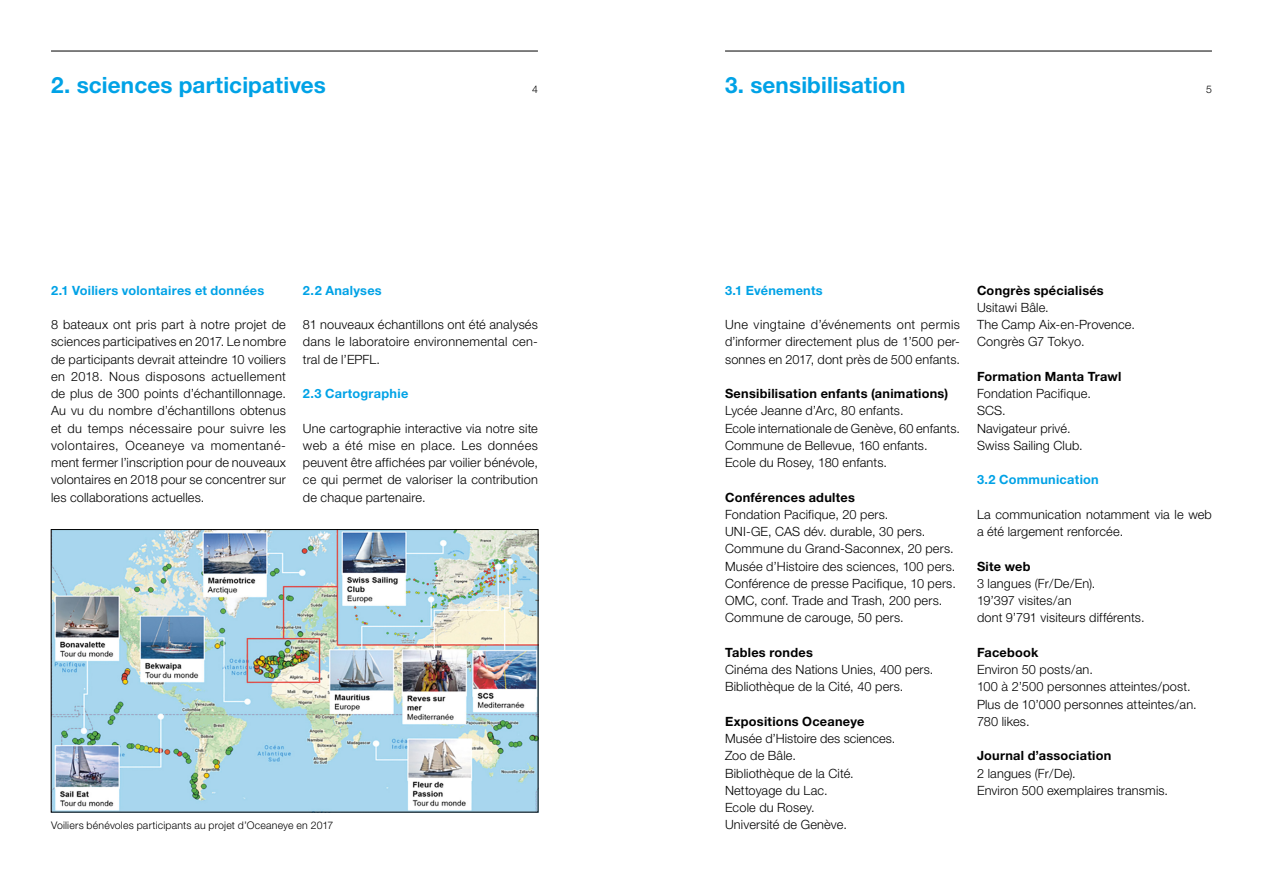
<style>
.page{position:relative;width:1263px;height:893px;background:#fff}
.page>*{position:absolute;margin:0;border:0;box-sizing:border-box;transform-origin:0 0}
.t1{font:700 22.5px "Helvetica Neue LT Std";letter-spacing:.005em;color:#00a2e6}
.t2{font:300 12.75px/17.2px "Helvetica Neue LT Std";letter-spacing:.015em;color:#000}
.t3{font:700 12.75px "Helvetica Neue LT Std";letter-spacing:.02em;color:#000}
.t4{font:700 12.75px "Helvetica Neue LT Std";letter-spacing:.02em;color:#00a2e6}
.t5{font:300 10.5px "Helvetica Neue LT Std";letter-spacing:.02em;color:#000}
</style>
<div class="page">
<hr style="left:51px;top:51px;width:487px;height:1px;background:#000">
<hr style="left:725px;top:51px;width:487px;height:1px;background:#000">
<img style="left:53px;top:531px;width:483px;height:279px">
<div style="left:51px;top:529px;width:487px;height:283px;border:1px solid #000"></div>
<h1 class="t1" style="left:51px;top:71px;width:276px">2. sciences participatives</h1>
<p class="t5" style="left:532px;top:83px;width:7px">4</p>
<p class="t5" style="left:1206px;top:83px;width:7px">5</p>
<h1 class="t1" style="left:725px;top:71px;width:182px">3. sensibilisation</h1>
<p class="t4" style="left:51px;top:282px;width:215px">2.1 Voiliers volontaires et données</p>
<p class="t2" style="left:51px;top:316px;width:236px;text-align:justify">8 bateaux ont pris part à notre projet de sciences participatives en 2017. Le nombre de participants devrait atteindre 10 voiliers en 2018. Nous disposons actuellement de plus de 300 points d’échantillonnage.<br>Au vu du nombre d’échantillons obtenus et du temps nécessaire pour suivre les volontaires, Oceaneye va momentané&shy;ment fermer l’inscription pour de nouveaux volontaires en 2018 pour se concentrer sur les collaborations actuelles.</p>
<p class="t4" style="left:303px;top:282px;width:80px">2.2 Analyses</p>
<p class="t2" style="left:303px;top:316px;width:236px;text-align:justify">81 nouveaux échantillons ont été analysés dans le laboratoire environnemental cen&shy;tral de l’EPFL.</p>
<p class="t4" style="left:303px;top:386px;width:107px">2.3 Cartographie</p>
<p class="t2" style="left:303px;top:419px;width:236px;text-align:justify">Une cartographie interactive via notre site web a été mise en place. Les données peuvent être affichées par voilier bénévole, ce qui permet de valoriser la contribution de chaque partenaire.</p>
<p class="t5" style="left:51px;top:819px;width:284px">Voiliers bénévoles participants au projet d’Oceaneye en 2017</p>
<p class="t4" style="left:725px;top:282px;width:99px">3.1 Evénements</p>
<p class="t2" style="left:725px;top:316px;width:236px;text-align:justify">Une vingtaine d’événements ont permis d’informer directement plus de 1’500 per&shy;sonnes en 2017, dont près de 500 enfants.</p>
<p class="t3" style="left:725px;top:386px;width:225px">Sensibilisation enfants (animations)</p>
<p class="t2" style="left:725px;top:402px;width:236px">Lycée Jeanne d’Arc, 80 enfants.<br>Ecole internationale de Genève, 60 enfants.<br>Commune de Bellevue, 160 enfants.<br>Ecole du Rosey, 180 enfants.</p>
<p class="t3" style="left:725px;top:489px;width:131px">Conférences adultes</p>
<p class="t2" style="left:725px;top:505px;width:232px">Fondation Pacifique, 20 pers.<br>UNI-GE, CAS dév. durable, 30 pers.<br>Commune du Grand-Saconnex, 20 pers.<br>Musée d’Histoire des sciences, 100 pers.<br>Conférence de presse Pacifique, 10 pers.<br>OMC, conf. Trade and Trash, 200 pers.<br>Commune de carouge, 50 pers.</p>
<p class="t3" style="left:725px;top:644px;width:89px">Tables rondes</p>
<p class="t2" style="left:725px;top:661px;width:210px">Cinéma des Nations Unies, 400 pers.<br>Bibliothèque de la Cité, 40 pers.</p>
<p class="t3" style="left:725px;top:713px;width:141px">Expositions Oceaneye</p>
<p class="t2" style="left:725px;top:730px;width:172px">Musée d’Histoire des sciences.<br>Zoo de Bâle.<br>Bibliothèque de la Cité.<br>Nettoyage du Lac.<br>Ecole du Rosey.<br>Université de Genève.</p>
<p class="t3" style="left:977px;top:282px;width:128px">Congrès spécialisés</p>
<p class="t2" style="left:977px;top:298px;width:160px">Usitawi Bâle.<br>The Camp Aix-en-Provence.<br>Congrès G7 Tokyo.</p>
<p class="t3" style="left:977px;top:368px;width:146px">Formation Manta Trawl</p>
<p class="t2" style="left:977px;top:385px;width:115px">Fondation Pacifique.<br>SCS.<br>Navigateur privé.<br>Swiss Sailing Club.</p>
<p class="t4" style="left:977px;top:472px;width:123px">3.2 Communication</p>
<p class="t2" style="left:977px;top:505px;width:236px">La communication notamment via le web a été largement renforcée.</p>
<p class="t3" style="left:977px;top:558px;width:55px">Site web</p>
<p class="t2" style="left:977px;top:574px;width:169px">3 langues (Fr/De/En).<br>19’397 visites/an<br>dont 9’791 visiteurs différents.</p>
<p class="t3" style="left:977px;top:644px;width:63px">Facebook</p>
<p class="t2" style="left:977px;top:661px;width:221px">Environ 50 posts/an.<br>100 à 2’500 personnes atteintes/post.<br>Plus de 10’000 personnes atteintes/an.<br>780 likes.</p>
<p class="t3" style="left:977px;top:748px;width:136px">Journal d’association</p>
<p class="t2" style="left:977px;top:764px;width:193px">2 langues (Fr/De).<br>Environ 500 exemplaires transmis.</p>
</div>
